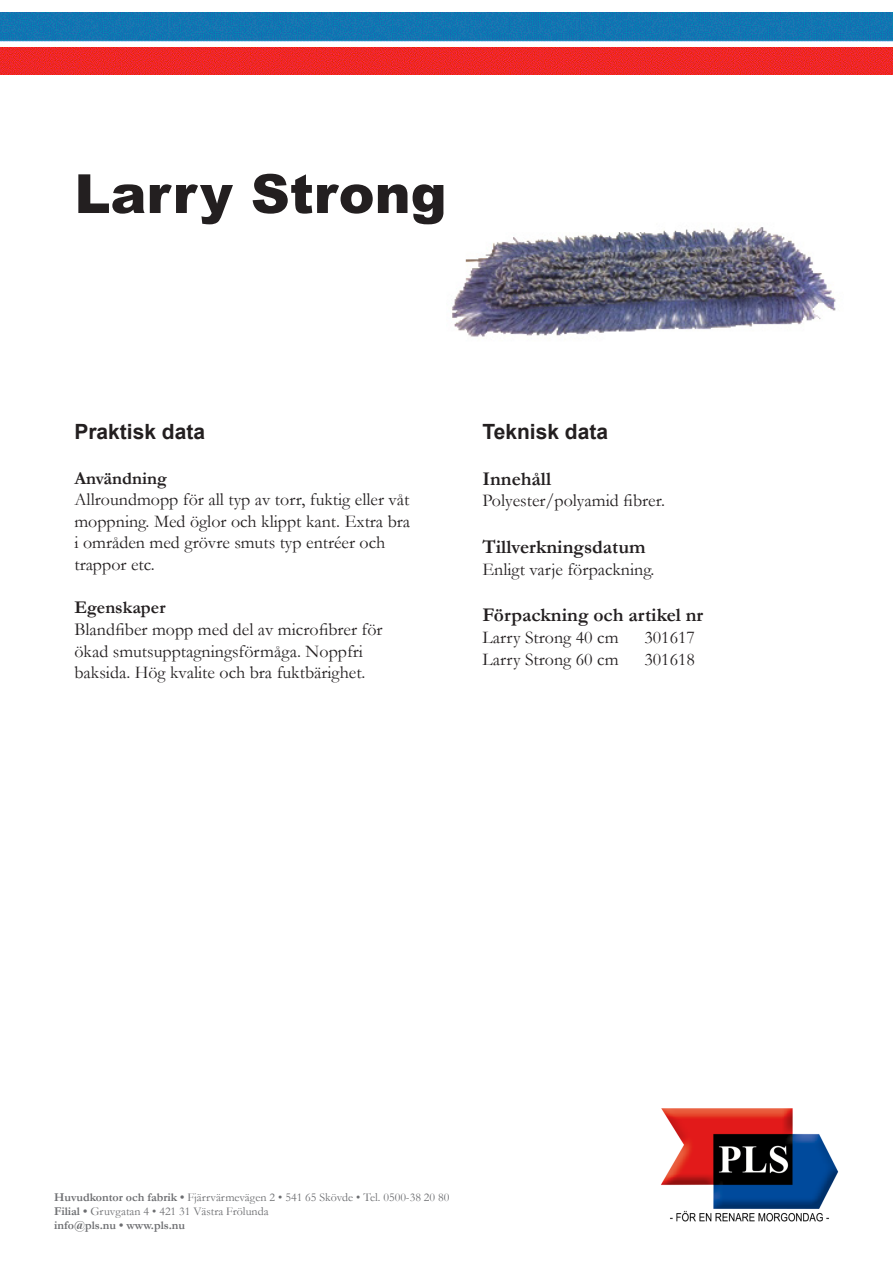
<style>
.page{position:relative;width:893px;height:1263px;background:#fff}
.page>*{position:absolute;margin:0;border:0;box-sizing:border-box;transform-origin:0 0}
.t1{font:900 54px "Arial";color:#231f20}
.t2{font:700 21px "Arial";color:#231f20}
.t3{font:700 19.5px "Garamond";color:#231f20}
.t4{font:18px/21.6px "Garamond";color:#231f20}
.t5{font:700 18px "Garamond";color:#231f20}
.t6{font:12px "Garamond";color:#6c6d70}
.t7{font:700 12px "Garamond";color:#6c6d70}
.s1{font-weight:700}
</style>
<div class="page">
<img style="left:0;top:13px;width:893px;height:61px">
<img style="left:661px;top:1108px;width:178px;height:114px">
<img style="left:452px;top:227px;width:384px;height:110px">
<p class="t1" style="left:74px;top:155px;width:374px">Larry Strong</p>
<p class="t2" style="left:74px;top:418px;width:132px">Praktisk data</p>
<p class="t2" style="left:482px;top:418px;width:127px">Teknisk data</p>
<p class="t5" style="left:74px;top:466px;width:94px">Användning</p>
<p class="t4" style="left:74px;top:488px;width:337px">Allroundmopp för all typ av torr, fuktig eller våt moppning. Med öglor och klippt kant. Extra bra i områden med grövre smuts typ entréer och trappor etc.</p>
<p class="t5" style="left:74px;top:595px;width:93px">Egenskaper</p>
<p class="t4" style="left:74px;top:618px;width:310px">Blandfiber mopp med del av microfibrer för ökad smutsupptagningsförmåga. Noppfri</p>
<p class="t4" style="left:74px;top:661px;width:293px">baksida. Hög kvalite och bra fuktbärighet.</p>
<p class="t3" style="left:482px;top:465px;width:70px">Innehåll</p>
<p class="t4" style="left:482px;top:489px;width:184px">Polyester/polyamid fibrer.</p>
<p class="t3" style="left:482px;top:534px;width:165px">Tillverkningsdatum</p>
<p class="t4" style="left:482px;top:558px;width:174px">Enligt varje förpackning.</p>
<p class="t3" style="left:482px;top:602px;width:222px">Förpackning och artikel nr</p>
<p class="t4" style="left:482px;top:626px;width:138px">Larry Strong 40 cm</p>
<p class="t4" style="left:644px;top:626px;width:52px">301617</p>
<p class="t4" style="left:482px;top:648px;width:138px">Larry Strong 60 cm</p>
<p class="t4" style="left:644px;top:648px;width:52px">301618</p>
<p class="t6" style="left:54px;top:1189px;width:397px"><span class="s1">Huvudkontor och fabrik •</span> Fjärrvärmevägen 2 • 541 65 Skövde • Tel. 0500-38 20 80</p>
<p class="t6" style="left:54px;top:1203px;width:216px"><span class="s1">Filial •</span> Gruvgatan 4 • 421 31 Västra Frölunda</p>
<p class="t7" style="left:54px;top:1217px;width:133px">info@pls.nu • www.pls.nu</p>
</div>
